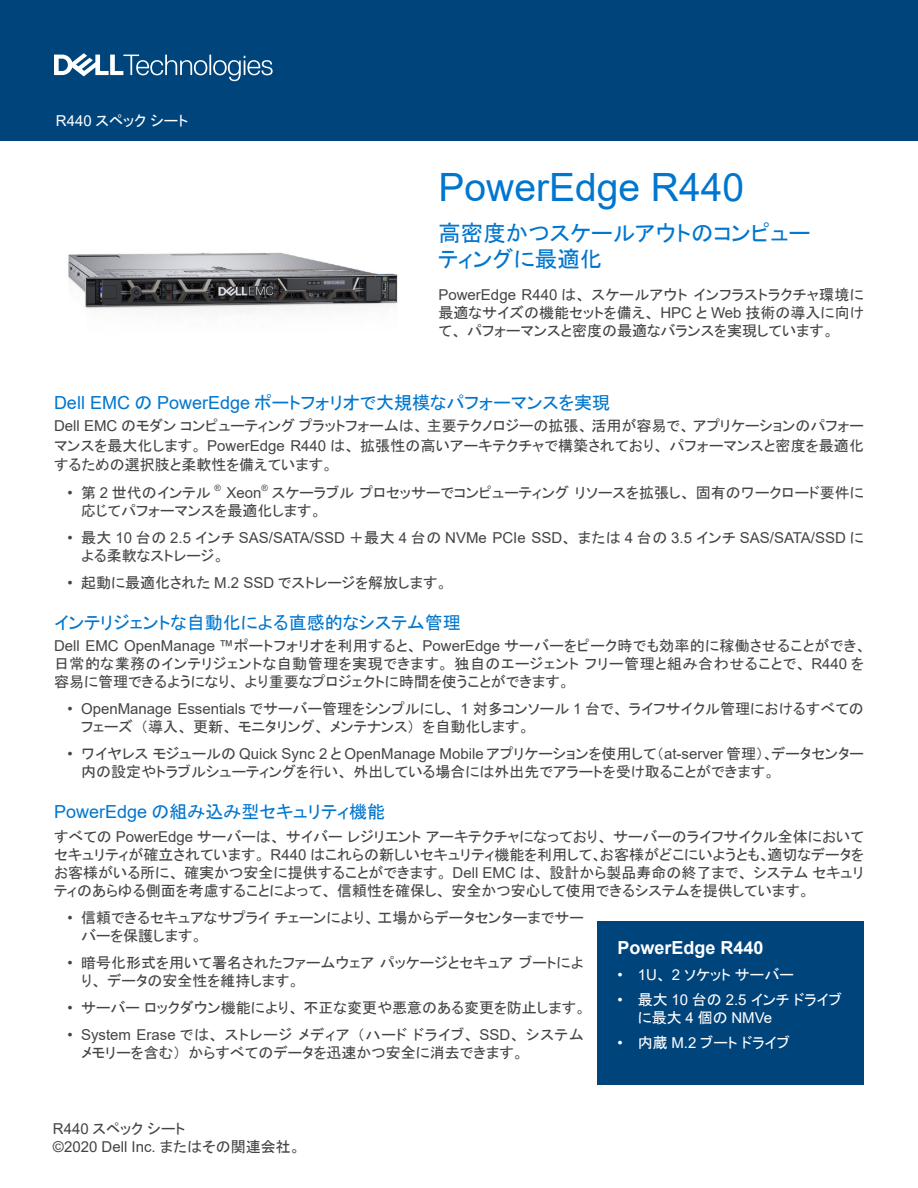
<style>
.page{position:relative;width:918px;height:1188px;background:#fff}
.page>*{position:absolute;margin:0;border:0;box-sizing:border-box;transform-origin:0 0}
.Document_Headline{font:39px "Arial";color:#0076ce}
.Document_Headline-2{font:22.5px/25.5px "MS P Gothic";color:#0076ce}
.Body_Text{font:18px "MS P Gothic";color:#0076ce}
.Body_copy_Dell_Dark{font:700 18px "Arial";color:#fff}
.Bullet_Text{font:15px/18px "MS P Gothic";color:#444}
.Body_Text-2{font:15px/19.5px "MS P Gothic";letter-spacing:.02em;color:#444;text-align:justify}
.t1{font:15px/18px "Arial";color:#444}
.Body_copy_Dell_Dark-2{font:15px/18px "MS P Gothic";color:#444;text-align:justify}
.t2{font:15px/18px "MS P Gothic";color:#fff}
.t3{font:8.7px "Arial";color:#444}
.s1{font-family:"Arial"}
.s2{font-family:"MS P Gothic"}
</style>
<div class="page">
<div style="left:0;top:0;width:918px;height:141px;background:#00447c"></div>
<svg style="left:54px;top:53px;width:219px;height:28px"></svg>
<div style="left:597px;top:921px;width:267px;height:163px;background:#00447c"></div>
<img style="left:68px;top:252px;width:330px;height:61px">
<p class="t2" style="left:56px;top:112px;width:134px"><span class="s1">R440</span> スペックシート</p>
<p class="Document_Headline" style="left:438px;top:160px;width:307px">PowerEdge R440</p>
<p class="Document_Headline-2" style="left:438px;top:220px;width:373px">高密度かつスケールアウトのコンピューティングに最適化</p>
<p class="Body_copy_Dell_Dark-2" style="left:438px;top:286px;width:427px"><span class="s1">PowerEdge R440</span> は、スケールアウトインフラストラクチャ環境に最適なサイズの機能セットを備え、 <span class="s1">HPC</span> と <span class="s1">Web</span> 技術の導入に向けて、パフォーマンスと密度の最適なバランスを実現しています。</p>
<p class="Body_Text" style="left:54px;top:393px;width:558px"><span class="s1">Dell EMC</span> の <span class="s1">PowerEdge</span> ポートフォリオで大規模なパフォーマンスを実現</p>
<p class="Body_Text-2" style="left:54px;top:416px;width:812px"><span class="s1">Dell EMC</span> のモダンコンピューティングプラットフォームは、主要テクノロジーの拡張、活用が容易で、アプリケーションのパフォーマンスを最大化します。 <span class="s1">PowerEdge R440</span> は、拡張性の高いアーキテクチャで構築されており、パフォーマンスと密度を最適化するための選択肢と柔軟性を備えています。</p>
<p class="Bullet_Text" style="left:68px;top:484px;width:145px"><span class="s1">•</span> 第 <span class="s1">2</span> 世代のインテル</p>
<p class="t3" style="left:215px;top:482px;width:8px">®</p>
<p class="t1" style="left:227px;top:484px;width:37px">Xeon</p>
<p class="t3" style="left:262px;top:482px;width:8px">®</p>
<p class="Bullet_Text" style="left:81px;top:484px;width:785px;text-indent:191px">スケーラブルプロセッサーでコンピューティングリソースを拡張し、固有のワークロード要件に応じてパフォーマンスを最適化します。</p>
<p class="t1" style="left:81px;top:529px;width:784px;text-indent:-14px">• <span class="s2">最大</span> 10 <span class="s2">台の</span> 2.5 <span class="s2">インチ</span> SAS/SATA/SSD <span class="s2">＋最大</span> 4 <span class="s2">台の</span> NVMe PCIe SSD<span class="s2">、または</span> 4 <span class="s2">台の</span> 3.5 <span class="s2">インチ</span> SAS/SATA/SSD <span class="s2">による柔軟なストレージ。</span></p>
<p class="Bullet_Text" style="left:68px;top:574px;width:381px"><span class="s1">•</span> 起動に最適化された <span class="s1">M.2 SSD</span> でストレージを解放します。</p>
<p class="Body_Text" style="left:54px;top:614px;width:408px">インテリジェントな自動化による直感的なシステム管理</p>
<p class="Body_Text-2" style="left:54px;top:637px;width:814px;line-height:18px;text-align:left"><span class="s1">Dell EMC OpenManage ™</span>ポートフォリオを利用すると、 <span class="s1">PowerEdge</span> サーバーをピーク時でも効率的に稼働させることができ、日常的な業務のインテリジェントな自動管理を実現できます。独自のエージェントフリー管理と組み合わせることで、 <span class="s1">R440</span> を容易に管理できるようになり、より重要なプロジェクトに時間を使うことができます。</p>
<p class="Bullet_Text" style="left:81px;top:700px;width:784px;text-indent:-14px"><span class="s1">• OpenManage Essentials</span> でサーバー管理をシンプルにし、 <span class="s1">1</span> 対多コンソール <span class="s1">1</span> 台で、ライフサイクル管理におけるすべてのフェーズ（導入、更新、モニタリング、メンテナンス）を自動化します。</p>
<p class="Bullet_Text" style="left:81px;top:745px;width:785px;text-indent:-14px"><span class="s1">•</span> ワイヤレスモジュールの <span class="s1">Quick Sync 2</span> と <span class="s1">OpenManage Mobile</span> アプリケーションを使用して（<span class="s1">at-server</span> 管理）、データセンター内の設定やトラブルシューティングを行い、外出している場合には外出先でアラートを受け取ることができます。</p>
<p class="Body_Text" style="left:54px;top:802px;width:333px"><span class="s1">PowerEdge</span> の組み込み型セキュリティ機能</p>
<p class="Bullet_Text" style="left:54px;top:828px;width:812px;text-align:justify">すべての <span class="s1">PowerEdge</span> サーバーは、サイバーレジリエントアーキテクチャになっており、サーバーのライフサイクル全体においてセキュリティが確立されています。 <span class="s1">R440</span> はこれらの新しいセキュリティ機能を利用して、お客様がどこにいようとも、適切なデータをお客様がいる所に、確実かつ安全に提供することができます。 <span class="s1">Dell EMC</span> は、設計から製品寿命の終了まで、システムセキュリティのあらゆる側面を考慮することによって、信頼性を確保し、安全かつ安心して使用できるシステムを提供しています。</p>
<p class="Bullet_Text" style="left:81px;top:909px;width:504px;text-indent:-14px"><span class="s1">•</span> 信頼できるセキュアなサプライチェーンにより、工場からデータセンターまでサーバーを保護します。</p>
<p class="Bullet_Text" style="left:81px;top:954px;width:504px;text-indent:-14px"><span class="s1">•</span> 暗号化形式を用いて署名されたファームウェアパッケージとセキュアブートにより、データの安全性を維持します。</p>
<p class="Bullet_Text" style="left:68px;top:999px;width:520px"><span class="s1">•</span> サーバーロックダウン機能により、不正な変更や悪意のある変更を防止します。</p>
<p class="Bullet_Text" style="left:81px;top:1025px;width:504px;text-indent:-14px"><span class="s1">• System Erase</span> では、ストレージメディア（ハードドライブ、 <span class="s1">SSD</span>、システムメモリーを含む）からすべてのデータを迅速かつ安全に消去できます。</p>
<p class="Body_copy_Dell_Dark" style="left:617px;top:936px;width:148px">PowerEdge R440</p>
<p class="t2" style="left:617px;top:966px;width:178px"><span class="s1">• 1U</span>、 <span class="s1">2</span> ソケットサーバー</p>
<p class="t2" style="left:638px;top:991px;width:206px;text-indent:-20px"><span class="s1">•</span> 最大 <span class="s1">10</span> 台の <span class="s1">2.5</span> インチドライブに最大 <span class="s1">4</span> 個の <span class="s1">NMVe</span></p>
<p class="t2" style="left:617px;top:1033px;width:174px"><span class="s1">•</span> 内蔵 <span class="s1">M.2</span> ブートドライブ</p>
<p class="Bullet_Text" style="left:53px;top:1120px;width:134px"><span class="s1">R440</span> スペックシート</p>
<p class="t1" style="left:53px;top:1138px;width:249px">©2020 Dell Inc. <span class="s2">またはその関連会社。</span></p>
</div>
